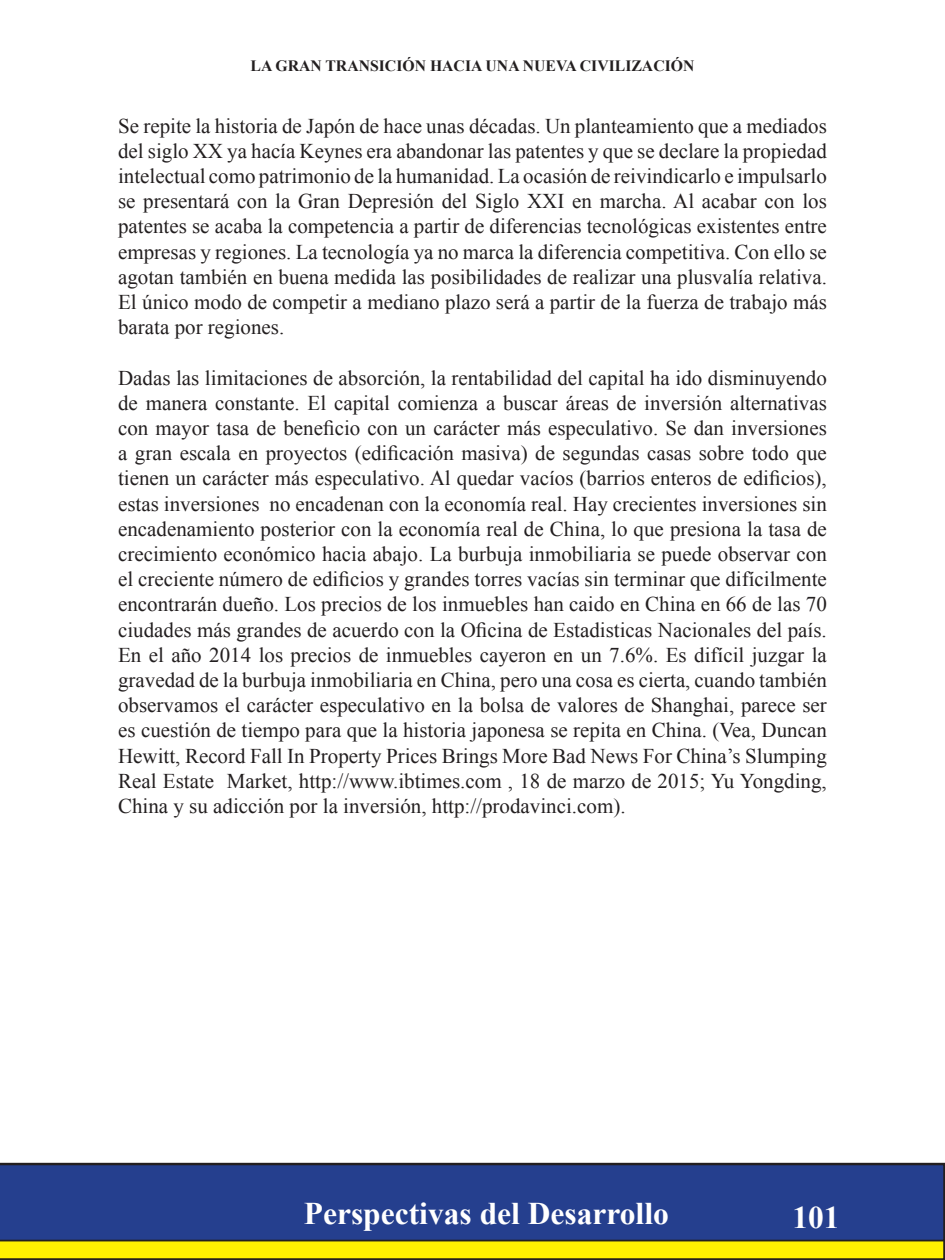
<style>
.page{position:relative;width:945px;height:1260px;background:#fff}
.page>*{position:absolute;margin:0;border:0;box-sizing:border-box;transform-origin:0 0}
.t1{font:700 31.5px "Times New Roman";color:#fff}
.t2{font:21px/25.2px "Times New Roman";color:#231f20;text-align:justify}
.t3{font:700 15.75px "Times New Roman";color:#231f20}
</style>
<div class="page">
<svg style="left:0;top:1163px;width:945px;height:97px;background:#dbce05"></svg>
<div style="left:0;top:1164px;width:945px;height:77px;background:#253f8e"></div>
<p class="t3" style="left:250px;top:55px;width:445px">LA GRAN TRANSICIÓN HACIA UNA NUEVA CIVILIZACIÓN</p>
<p class="t2" style="left:118px;top:113px;width:710px">Se repite la historia de Japón de hace unas décadas. Un planteamiento que a mediados del siglo XX ya hacía Keynes era abandonar las patentes y que se declare la propiedad intelectual como patrimonio de la humanidad. La ocasión de reivindicarlo e impulsarlo se presentará con la Gran Depresión del Siglo XXI en marcha. Al acabar con los patentes se acaba la competencia a partir de diferencias tecnológicas existentes entre empresas y regiones. La tecnología ya no marca la diferencia competitiva. Con ello se agotan también en buena medida las posibilidades de realizar una plusvalía relativa.<br>El único modo de competir a mediano plazo será a partir de la fuerza de trabajo más barata por regiones.</p>
<p class="t2" style="left:118px;top:365px;width:710px">Dadas las limitaciones de absorción, la rentabilidad del capital ha ido disminuyendo de manera constante. El capital comienza a buscar áreas de inversión alternativas con mayor tasa de beneficio con un carácter más especulativo. Se dan inversiones a gran escala en proyectos (edificación masiva) de segundas casas sobre todo que tienen un carácter más especulativo. Al quedar vacíos (barrios enteros de edificios), estas inversiones no encadenan con la economía real. Hay crecientes inversiones sin encadenamiento posterior con la economía real de China, lo que presiona la tasa de crecimiento económico hacia abajo. La burbuja inmobiliaria se puede observar con el creciente número de edificios y grandes torres vacías sin terminar que difícilmente encontrarán dueño. Los precios de los inmuebles han caido en China en 66 de las 70 ciudades más grandes de acuerdo con la Oficina de Estadisticas Nacionales del país.<br>En el año 2014 los precios de inmuebles cayeron en un 7.6%. Es difícil juzgar la gravedad de la burbuja inmobiliaria en China, pero una cosa es cierta, cuando también observamos el carácter especulativo en la bolsa de valores de Shanghai, parece ser es cuestión de tiempo para que la historia japonesa se repita en China. (Vea, Duncan Hewitt, Record Fall In Property Prices Brings More Bad News For China’s Slumping Real Estate Market, http://www.ibtimes.com , 18 de marzo de 2015; Yu Yongding, China y su adicción por la inversión, http://prodavinci.com).</p>
<h1 class="t1" style="left:304px;top:1192px;width:367px">Perspectivas del Desarrollo</h1>
<h1 class="t1" style="left:792px;top:1195px;width:49px">101</h1>
</div>
